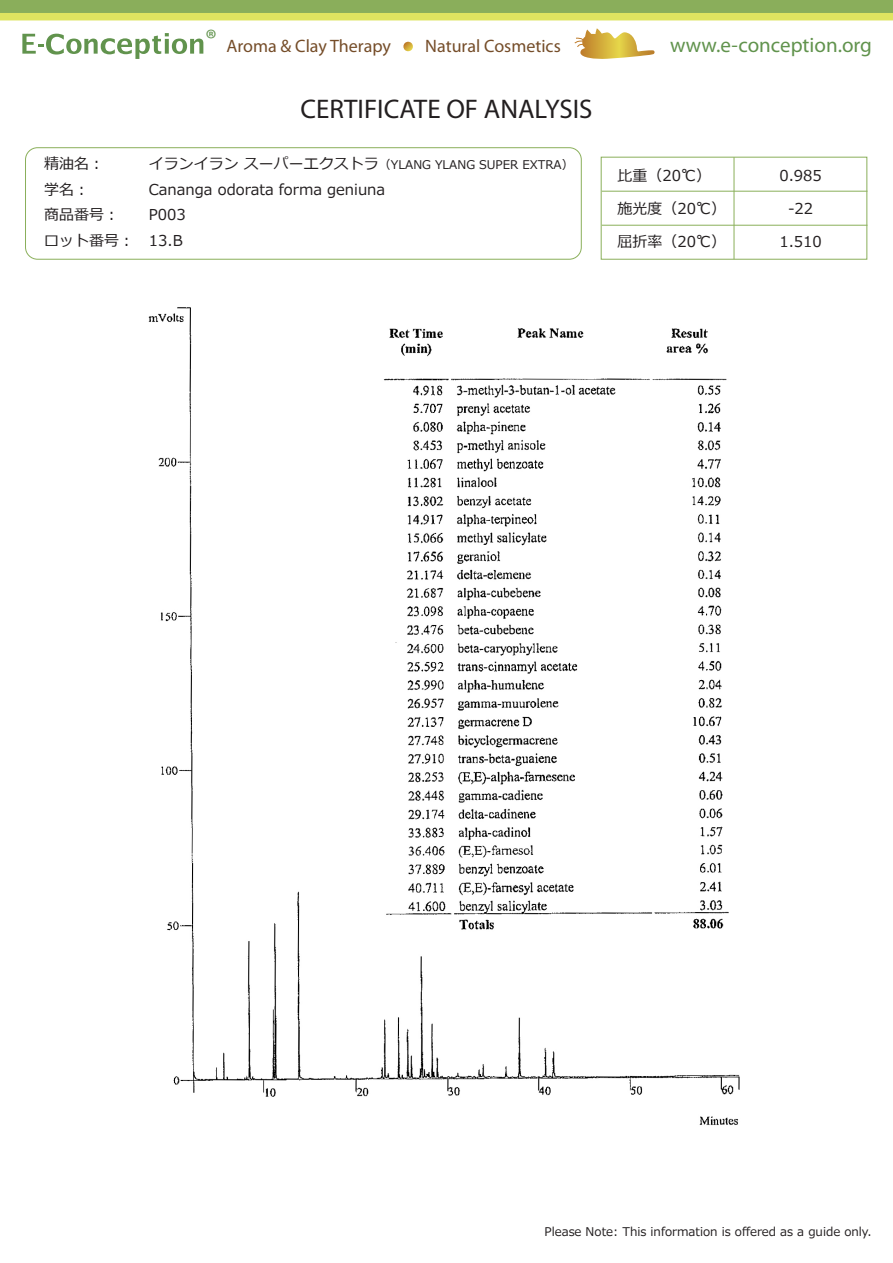
<style>
.page{position:relative;width:893px;height:1263px;background:#fff}
.page>*{position:absolute;margin:0;border:0;box-sizing:border-box;transform-origin:0 0}
.t1{font:27px "Myriad Pro";color:#231f20}
.t2{font:21px "Myriad Pro";color:#61934d}
.t3{font:18px "Myriad Pro";color:#754d29}
.t4{font:15px/25.5px "Meiryo";color:#231f20}
.t5{font:12px "Meiryo";color:#231f20}
.s1{font-size:15px}
</style>
<div class="page">
<svg style="left:574px;top:28px;width:81px;height:31px"></svg>
<div style="left:0;top:0;width:893px;height:15px;background:#8aae5b"></div>
<div style="left:0;top:13px;width:893px;height:7px;background:#dfe460"></div>
<svg style="left:403px;top:42px;width:10px;height:10px"></svg>
<svg style="left:22px;top:33px;width:181px;height:26px"></svg>
<div style="left:25px;top:147px;width:557px;height:113px;border:1px solid #8aaf5a;border-radius:12px"></div>
<div style="left:601px;top:157px;width:266px;height:103px;border:1px solid #8aaf5a"></div>
<hr style="left:602px;top:191px;width:265px;height:1px;background:#8aaf5a">
<hr style="left:602px;top:225px;width:265px;height:1px;background:#8aaf5a">
<hr style="left:734px;top:157px;width:1px;height:102px;background:#8aaf5a">
<img style="left:148px;top:307px;width:592px;height:818px">
<p class="t3" style="left:205px;top:35px;width:187px"><sup>®</sup> Aroma &amp; Clay Therapy</p>
<p class="t3" style="left:425px;top:35px;width:137px">Natural Cosmetics</p>
<h2 class="t2" style="left:670px;top:32px;width:203px">www.e-conception.org</h2>
<h1 class="t1" style="left:300px;top:92px;width:293px">CERTIFICATE OF ANALYSIS</h1>
<p class="t5" style="left:149px;top:156px;width:426px"><span class="s1">イランイラン スーパーエクストラ</span>（YLANG YLANG SUPER EXTRA）</p>
<p class="t4" style="left:149px;top:177px;width:238px">Cananga odorata forma geniuna<br>P003<br>13.B</p>
<p class="t4" style="left:44px;top:152px;width:91px">精油名：<br>学名：<br>商品番号：ロット番号：</p>
<p class="t4" style="left:617px;top:163px;width:95px">比重（20℃）</p>
<p class="t4" style="left:617px;top:196px;width:110px">施光度（20℃）</p>
<p class="t4" style="left:617px;top:229px;width:110px">屈折率（20℃）</p>
<p class="t4" style="left:779px;top:163px;width:44px">0.985</p>
<p class="t4" style="left:788px;top:196px;width:27px">-22</p>
<p class="t4" style="left:779px;top:229px;width:44px">1.510</p>
<p class="t5" style="left:545px;top:1224px;width:329px">Please Note: This information is offered as a guide only.</p>
</div>
